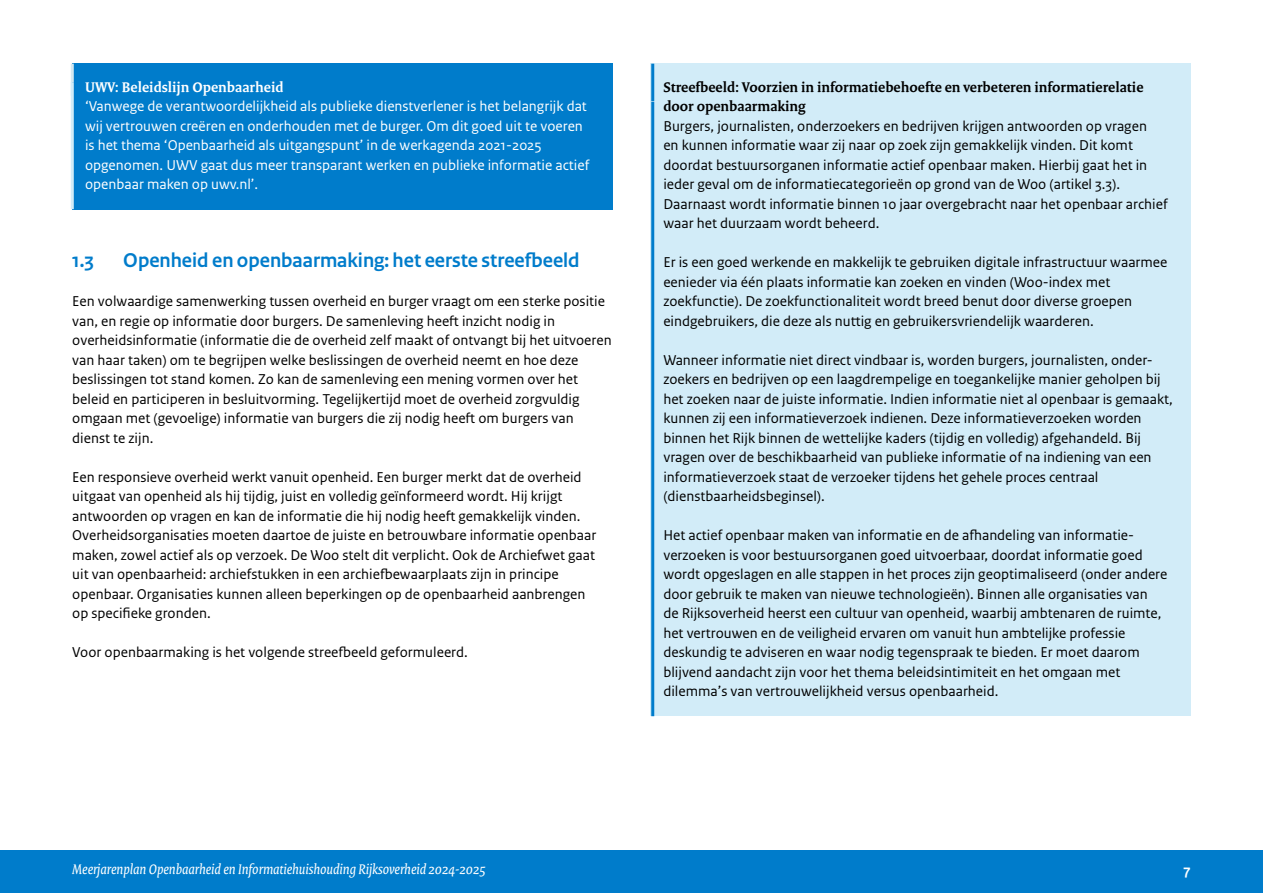
<style>
.page{position:relative;width:1263px;height:893px;background:#fff}
.page>*{position:absolute;margin:0;border:0;box-sizing:border-box;transform-origin:0 0}
.H2_Paragraafkop{font:700 21px "Rijksoverheid Sans Heading";color:#007ccb}
.P_Kadertekst_Sans_Hemelblauw{font:15px/19.5px "Rijksoverheid Sans Text";color:#000}
.P_Broodtekst{font:15px/19.5px "Rijksoverheid Sans Text";color:#000}
.P_Kadertekst_Sans_Hemelblauw_copy{font:15px/19.5px "Rijksoverheid Sans Text";color:#fff}
.H3_Kadertekst_Serif_kopje_Hemelblauw{font:700 15px/19.5px "Rijksoverheid Serif";color:#000}
.t1{font:italic 15px "Rijksoverheid Serif";color:#fff}
.H3_Kadertekst_Serif_kopje_Hemelblauw_cop{font:700 15px "Rijksoverheid Serif";color:#fff}
.t2{font:700 15px "Rijksoverheid Sans Text";color:#fff}
</style>
<div class="page">
<div style="left:0;top:850px;width:1263px;height:43px;background:#007ccb"></div>
<div style="left:72px;top:64px;width:540px;height:49px;background:#007ccb"></div>
<hr style="left:71px;top:64px;width:3px;height:32px;background:#d4e9f1">
<div style="left:72px;top:82px;width:540px;height:127px;background:#007ccb"></div>
<hr style="left:71px;top:82px;width:3px;height:127px;background:#d2ecf8">
<div style="left:651px;top:64px;width:540px;height:68px;background:#d2ecf8"></div>
<hr style="left:651px;top:64px;width:3px;height:51px;background:#007ccb">
<div style="left:651px;top:102px;width:540px;height:614px;background:#d2ecf8"></div>
<hr style="left:651px;top:102px;width:3px;height:614px;background:#007ccb">
<h3 class="H3_Kadertekst_Serif_kopje_Hemelblauw_cop" style="left:85px;top:78px;width:200px">UWV: Beleidslijn Openbaarheid</h3>
<p class="P_Kadertekst_Sans_Hemelblauw_copy" style="left:85px;top:97px;width:506px">‘Vanwege de verantwoordelijkheid als publieke dienstverlener is het belangrijk dat wij vertrouwen creëren en onderhouden met de burger. Om dit goed uit te voeren is het thema ‘Openbaarheid als uitgangspunt’ in de werkagenda 2021-2025 opgenomen. UWV gaat dus meer transparant werken en publieke informatie actief openbaar maken op uwv.nl’.</p>
<h2 class="H2_Paragraafkop" style="left:72px;top:249px;width:23px">1.3</h2>
<h2 class="H2_Paragraafkop" style="left:123px;top:249px;width:458px">Openheid en openbaarmaking: het eerste streefbeeld</h2>
<p class="P_Broodtekst" style="left:72px;top:292px;width:541px">Een volwaardige samenwerking tussen overheid en burger vraagt om een sterke positie van, en regie op informatie door burgers. De samenleving heeft inzicht nodig in overheidsinformatie (informatie die de overheid zelf maakt of ontvangt bij het uitvoeren van haar taken) om te begrijpen welke beslissingen de overheid neemt en hoe deze beslissingen tot stand komen. Zo kan de samenleving een mening vormen over het beleid en participeren in besluitvorming. Tegelijkertijd moet de overheid zorgvuldig omgaan met (gevoelige) informatie van burgers die zij nodig heeft om burgers van dienst te zijn.</p>
<p class="P_Broodtekst" style="left:72px;top:467px;width:526px">Een responsieve overheid werkt vanuit openheid. Een burger merkt dat de overheid uitgaat van openheid als hij tijdig, juist en volledig geïnformeerd wordt. Hij krijgt antwoorden op vragen en kan de informatie die hij nodig heeft gemakkelijk vinden.<br>Overheidsorganisaties moeten daartoe de juiste en betrouwbare informatie openbaar maken, zowel actief als op verzoek. De Woo stelt dit verplicht. Ook de Archiefwet gaat uit van openbaarheid: archiefstukken in een archiefbewaarplaats zijn in principe openbaar. Organisaties kunnen alleen beperkingen op de openbaarheid aanbrengen op specifieke gronden.</p>
<p class="P_Broodtekst" style="left:72px;top:643px;width:397px">Voor openbaarmaking is het volgende streefbeeld geformuleerd.</p>
<h3 class="H3_Kadertekst_Serif_kopje_Hemelblauw" style="left:663px;top:77px;width:482px">Streefbeeld: Voorzien in informatiebehoefte en verbeteren informatierelatie door openbaarmaking</h3>
<p class="P_Kadertekst_Sans_Hemelblauw" style="left:663px;top:116px;width:506px">Burgers, journalisten, onderzoekers en bedrijven krijgen antwoorden op vragen<br>en kunnen informatie waar zij naar op zoek zijn gemakkelijk vinden. Dit komt doordat bestuursorganen informatie actief openbaar maken. Hierbij gaat het in ieder geval om de informatiecategorieën op grond van de Woo (artikel 3.3).<br>Daarnaast wordt informatie binnen 10 jaar overgebracht naar het openbaar archief waar het duurzaam wordt beheerd.</p>
<p class="P_Kadertekst_Sans_Hemelblauw" style="left:663px;top:253px;width:506px">Er is een goed werkende en makkelijk te gebruiken digitale infrastructuur waarmee eenieder via één plaats informatie kan zoeken en vinden (Woo-index met zoekfunctie). De zoekfunctionaliteit wordt breed benut door diverse groepen eindgebruikers, die deze als nuttig en gebruikersvriendelijk waarderen.</p>
<p class="P_Kadertekst_Sans_Hemelblauw" style="left:663px;top:350px;width:511px">Wanneer informatie niet direct vindbaar is, worden burgers, journalisten, onder&shy;zoekers en bedrijven op een laagdrempelige en toegankelijke manier geholpen bij het zoeken naar de juiste informatie. Indien informatie niet al openbaar is gemaakt, kunnen zij een informatieverzoek indienen. Deze informatieverzoeken worden binnen het Rijk binnen de wettelijke kaders (tijdig en volledig) afgehandeld. Bij vragen over de beschikbaarheid van publieke informatie of na indiening van een informatieverzoek staat de verzoeker tijdens het gehele proces centraal (dienstbaarheidsbeginsel).</p>
<p class="P_Kadertekst_Sans_Hemelblauw" style="left:663px;top:526px;width:506px">Het actief openbaar maken van informatie en de afhandeling van informatie&shy;verzoeken is voor bestuursorganen goed uitvoerbaar, doordat informatie goed wordt opgeslagen en alle stappen in het proces zijn geoptimaliseerd (onder andere door gebruik te maken van nieuwe technologieën). Binnen alle organisaties van<br>de Rijksoverheid heerst een cultuur van openheid, waarbij ambtenaren de ruimte, het vertrouwen en de veiligheid ervaren om vanuit hun ambtelijke professie deskundig te adviseren en waar nodig tegenspraak te bieden. Er moet daarom blijvend aandacht zijn voor het thema beleidsintimiteit en het omgaan met dilemma’s van vertrouwelijkheid versus openbaarheid.</p>
<p class="t1" style="left:72px;top:860px;width:415px">Meerjarenplan Openbaarheid en Informatiehuishouding Rijksoverheid 2024-2025</p>
<p class="t2" style="left:1183px;top:862px;width:9px">7</p>
</div>
